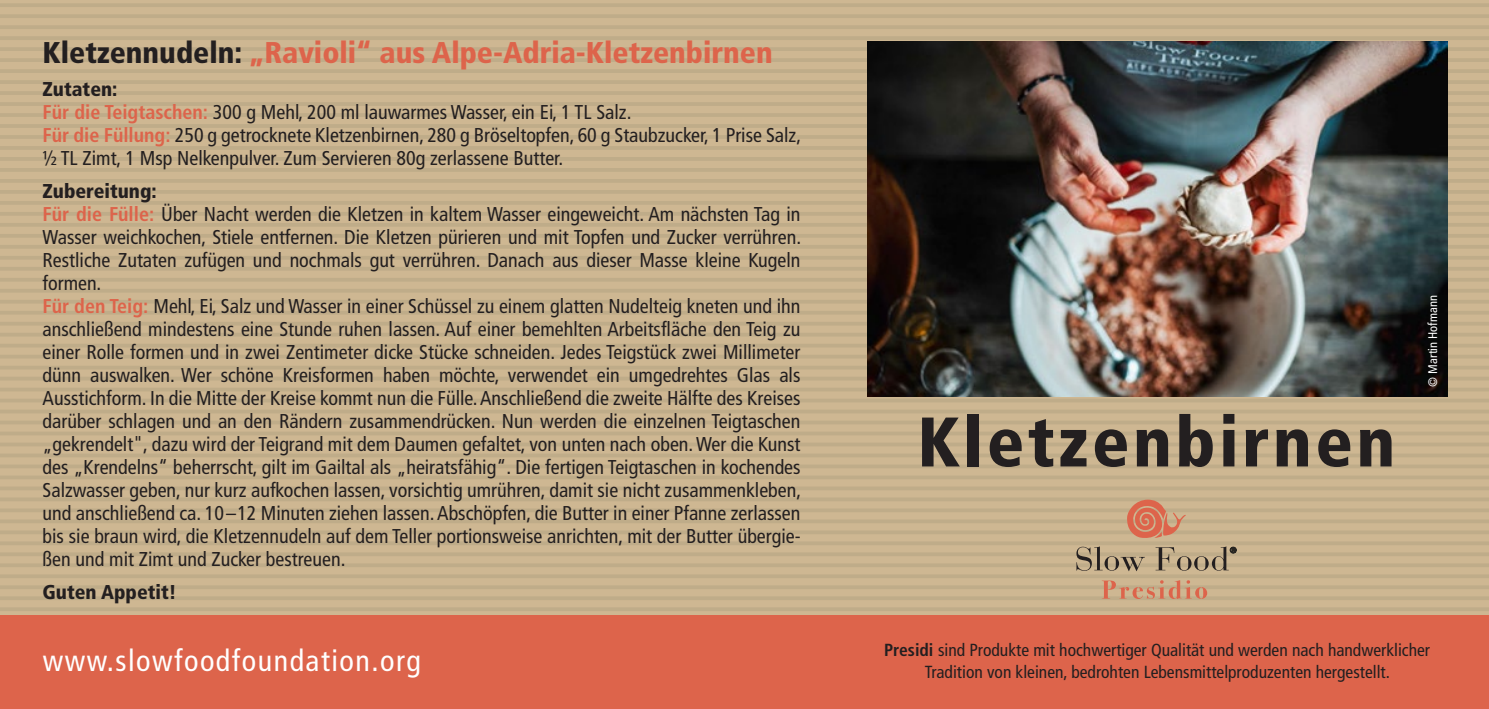
<style>
.page{position:relative;width:1489px;height:709px;background:#fff}
.page>*{position:absolute;margin:0;border:0;box-sizing:border-box;transform-origin:0 0}
.t1{font:900 condensed 70px "Frutiger LT Pro";letter-spacing:.05em;color:#231f20}
.t2{font:900 condensed 30px "Frutiger LT Pro";color:#dd644b}
.t3{font:condensed 30px "Frutiger LT Pro";letter-spacing:.05em;color:#fff}
.t4{font:condensed 20px/23px "Frutiger LT Pro";color:#231f20}
.t5{font:900 condensed 20px "Frutiger LT Pro";color:#231f20}
.t6{font:condensed 17.5px/22.5px "Frutiger LT Pro";color:#231f20;text-align:center}
.t7{font:condensed 12.5px "Frutiger LT Pro";color:#fff}
.s1{color:#231f20}
.s2{font-weight:900}
.s3{font-weight:700;color:#dd644b}
.s4{font-weight:700}
</style>
<div class="page">
<div style="left:0;top:0;width:1488px;height:709px;background:#ceb792"></div>
<hr style="left:0;top:3px;width:1488px;height:4px;background:#bfac89">
<hr style="left:0;top:14px;width:1488px;height:4px;background:#bfac89">
<hr style="left:0;top:25px;width:1488px;height:4px;background:#bfac89">
<hr style="left:0;top:36px;width:1488px;height:4px;background:#bfac89">
<hr style="left:0;top:47px;width:1488px;height:4px;background:#bfac89">
<hr style="left:0;top:58px;width:1488px;height:4px;background:#bfac89">
<hr style="left:0;top:69px;width:1488px;height:4px;background:#bfac89">
<hr style="left:0;top:80px;width:1488px;height:4px;background:#bfac89">
<hr style="left:0;top:91px;width:1488px;height:4px;background:#bfac89">
<hr style="left:0;top:102px;width:1488px;height:4px;background:#bfac89">
<hr style="left:0;top:113px;width:1488px;height:4px;background:#bfac89">
<hr style="left:0;top:124px;width:1488px;height:4px;background:#bfac89">
<hr style="left:0;top:135px;width:1488px;height:4px;background:#bfac89">
<hr style="left:0;top:146px;width:1488px;height:4px;background:#bfac89">
<hr style="left:0;top:157px;width:1488px;height:4px;background:#bfac89">
<hr style="left:0;top:168px;width:1488px;height:4px;background:#bfac89">
<hr style="left:0;top:179px;width:1488px;height:4px;background:#bfac89">
<hr style="left:0;top:190px;width:1488px;height:4px;background:#bfac89">
<hr style="left:0;top:201px;width:1488px;height:4px;background:#bfac89">
<hr style="left:0;top:212px;width:1488px;height:4px;background:#bfac89">
<hr style="left:0;top:223px;width:1488px;height:4px;background:#bfac89">
<hr style="left:0;top:234px;width:1488px;height:4px;background:#bfac89">
<hr style="left:0;top:245px;width:1488px;height:4px;background:#bfac89">
<hr style="left:0;top:256px;width:1488px;height:4px;background:#bfac89">
<hr style="left:0;top:267px;width:1488px;height:4px;background:#bfac89">
<hr style="left:0;top:278px;width:1488px;height:3px;background:#bfac89">
<hr style="left:0;top:289px;width:1488px;height:3px;background:#bfac89">
<hr style="left:0;top:300px;width:1488px;height:3px;background:#bfac89">
<hr style="left:0;top:311px;width:1488px;height:3px;background:#bfac89">
<hr style="left:0;top:322px;width:1488px;height:3px;background:#bfac89">
<hr style="left:0;top:333px;width:1488px;height:3px;background:#bfac89">
<hr style="left:0;top:344px;width:1488px;height:3px;background:#bfac89">
<hr style="left:0;top:355px;width:1488px;height:3px;background:#bfac89">
<hr style="left:0;top:366px;width:1488px;height:3px;background:#bfac89">
<hr style="left:0;top:377px;width:1488px;height:3px;background:#bfac89">
<hr style="left:0;top:388px;width:1488px;height:3px;background:#bfac89">
<hr style="left:0;top:398px;width:1488px;height:4px;background:#bfac89">
<hr style="left:0;top:409px;width:1488px;height:4px;background:#bfac89">
<hr style="left:0;top:420px;width:1488px;height:4px;background:#bfac89">
<hr style="left:0;top:431px;width:1488px;height:4px;background:#bfac89">
<hr style="left:0;top:442px;width:1488px;height:4px;background:#bfac89">
<hr style="left:0;top:453px;width:1488px;height:4px;background:#bfac89">
<hr style="left:0;top:464px;width:1488px;height:4px;background:#bfac89">
<hr style="left:0;top:475px;width:1488px;height:4px;background:#bfac89">
<hr style="left:0;top:486px;width:1488px;height:4px;background:#bfac89">
<hr style="left:0;top:497px;width:1488px;height:4px;background:#bfac89">
<hr style="left:0;top:508px;width:1488px;height:4px;background:#bfac89">
<hr style="left:0;top:519px;width:1488px;height:4px;background:#bfac89">
<hr style="left:0;top:530px;width:1488px;height:4px;background:#bfac89">
<hr style="left:0;top:541px;width:1488px;height:4px;background:#bfac89">
<hr style="left:0;top:552px;width:1488px;height:4px;background:#bfac89">
<hr style="left:0;top:563px;width:1488px;height:4px;background:#bfac89">
<hr style="left:0;top:574px;width:1488px;height:4px;background:#bfac89">
<hr style="left:0;top:585px;width:1488px;height:4px;background:#bfac89">
<hr style="left:0;top:596px;width:1488px;height:4px;background:#bfac89">
<hr style="left:0;top:607px;width:1488px;height:4px;background:#bfac89">
<div style="left:0;top:615px;width:1488px;height:94px;background:#dd644b"></div>
<svg style="left:1127px;top:499px;width:58px;height:39px"></svg>
<svg style="left:1076px;top:546px;width:68px;height:25px"></svg>
<svg style="left:1155px;top:546px;width:81px;height:24px"></svg>
<svg style="left:1102px;top:580px;width:105px;height:19px"></svg>
<img style="left:867px;top:41px;width:579px;height:355px">
<h2 class="t2" style="left:43px;top:34px;width:731px"><span class="s1">Kletzennudeln:</span> „Ravioli“ aus Alpe-Adria-Kletzenbirnen</h2>
<p class="t4" style="left:43px;top:77px;width:760px"><span class="s2">Zutaten:<br></span><span class="s3">Für die Teigtaschen:</span> 300 g Mehl, 200 ml lauwarmes Wasser, ein Ei, 1 TL Salz.<br><span class="s3">Für die Füllung:</span> 250 g getrocknete Kletzenbirnen, 280 g Bröseltopfen, 60 g Staubzucker, 1 Prise Salz, ½ TL Zimt, 1 Msp Nelkenpulver. Zum Servieren 80g zerlassene Butter.</p>
<p class="t4" style="left:43px;top:179px;width:760px"><span class="s2">Zubereitung:<br></span><span class="s3">Für die Fülle:</span> Über Nacht werden die Kletzen in kaltem Wasser eingeweicht. Am nächsten Tag in Wasser weichkochen, Stiele entfernen. Die Kletzen pürieren und mit Topfen und Zucker verrühren.<br>Restliche Zutaten zufügen und nochmals gut verrühren. Danach aus dieser Masse kleine Kugeln formen.<br><span class="s3">Für den Teig:</span> Mehl, Ei, Salz und Wasser in einer Schüssel zu einem glatten Nudelteig kneten und ihn anschließend mindestens eine Stunde ruhen lassen. Auf einer bemehlten Arbeitsfläche den Teig zu einer Rolle formen und in zwei Zentimeter dicke Stücke schneiden. Jedes Teigstück zwei Millimeter dünn auswalken. Wer schöne Kreisformen haben möchte, verwendet ein umgedrehtes Glas als Ausstichform. In die Mitte der Kreise kommt nun die Fülle. Anschließend die zweite Hälfte des Kreises darüber schlagen und an den Rändern zusammendrücken. Nun werden die einzelnen Teigtaschen „gekrendelt", dazu wird der Teigrand mit dem Daumen gefaltet, von unten nach oben. Wer die Kunst des „Krendelns“ beherrscht, gilt im Gailtal als „heiratsfähig“. Die fertigen Teigtaschen in kochendes Salzwasser geben, nur kurz aufkochen lassen, vorsichtig umrühren, damit sie nicht zusammenkleben, und anschließend ca. 10–12 Minuten ziehen lassen. Abschöpfen, die Butter in einer Pfanne zerlassen bis sie braun wird, die Kletzennudeln auf dem Teller portionsweise anrichten, mit der Butter übergie&shy;ßen und mit Zimt und Zucker bestreuen.</p>
<p class="t5" style="left:43px;top:580px;width:136px">Guten Appetit!</p>
<h2 class="t3" style="left:43px;top:643px;width:380px">www.slowfoodfoundation.org</h2>
<h1 class="t1" style="left:917px;top:400px;width:479px">Kletzenbirnen</h1>
<p class="t7" style="left:1425px;top:386px;width:93px;rotate:-90deg">© Martin Hofmann</p>
<p class="t6" style="left:884px;top:638px;width:547px"><span class="s4">Presidi</span> sind Produkte mit hochwertiger Qualität und werden nach handwerklicher<br>Tradition von kleinen, bedrohten Lebensmittelproduzenten hergestellt.</p>
</div>
